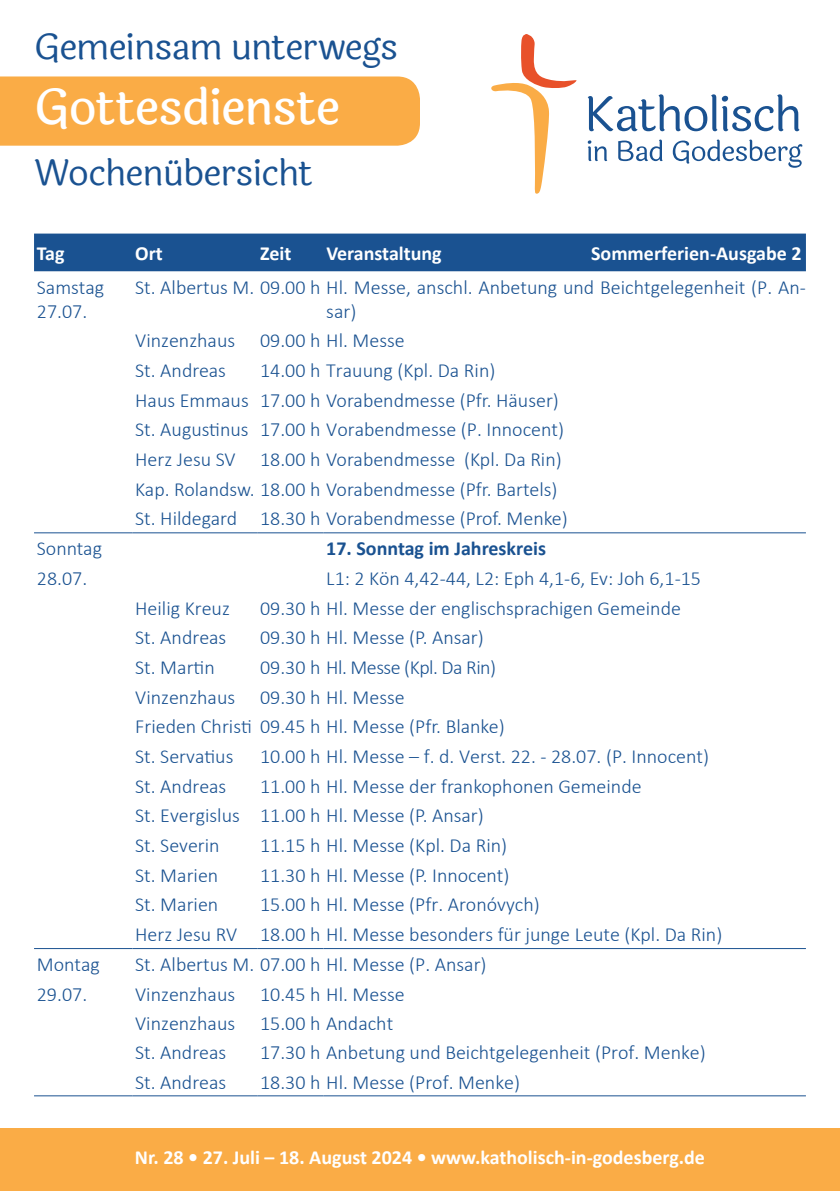
<style>
.page{position:relative;width:840px;height:1191px;background:#fff}
.page>*{position:absolute;margin:0;border:0;box-sizing:border-box;transform-origin:0 0}
.t1{font:500 48px "Laila";letter-spacing:-.015em;color:#fff}
.t2{font:36px "Laila";letter-spacing:-.025em;color:#1a5291}
.t3{font:300 20px/29.6px "Calibri";color:#1a5291}
.t4{font:700 20px "Calibri";color:#fff}
.t5{font:700 20px "Calibri";color:#1a5291}
</style>
<div class="page">
<div style="left:0;top:1128px;width:839px;height:63px;background:#faac46"></div>
<div style="left:0;top:76px;width:420px;height:70px;background:#faac46"></div>
<svg style="left:491px;top:34px;width:85px;height:160px"></svg>
<svg style="left:587px;top:94px;width:212px;height:37px"></svg>
<svg style="left:587px;top:140px;width:214px;height:28px"></svg>
<div style="left:34px;top:233px;width:771px;height:38px;background:#1a5291"></div>
<hr style="left:34px;top:948px;width:98px;height:1px;background:#1a5291">
<hr style="left:132px;top:948px;width:125px;height:1px;background:#1a5291">
<hr style="left:257px;top:948px;width:66px;height:1px;background:#1a5291">
<hr style="left:323px;top:948px;width:482px;height:1px;background:#1a5291">
<hr style="left:34px;top:1095px;width:98px;height:1px;background:#1a5291">
<hr style="left:132px;top:1095px;width:125px;height:1px;background:#1a5291">
<hr style="left:257px;top:1095px;width:66px;height:1px;background:#1a5291">
<hr style="left:323px;top:1095px;width:482px;height:1px;background:#1a5291">
<hr style="left:34px;top:532px;width:98px;height:1px;background:#1a5291">
<hr style="left:132px;top:532px;width:125px;height:1px;background:#1a5291">
<hr style="left:257px;top:532px;width:66px;height:1px;background:#1a5291">
<hr style="left:323px;top:532px;width:482px;height:1px;background:#1a5291">
<h2 class="t2" style="left:34px;top:22px;width:365px">Gemeinsam unterwegs</h2>
<h1 class="t1" style="left:34px;top:74px;width:307px">Gottesdienste</h1>
<h2 class="t2" style="left:34px;top:148px;width:280px">Wochenübersicht</h2>
<p class="t4" style="left:37px;top:239px;width:29px">Tag</p>
<p class="t4" style="left:135px;top:239px;width:29px">Ort</p>
<p class="t4" style="left:260px;top:239px;width:33px">Zeit</p>
<p class="t4" style="left:326px;top:239px;width:117px">Veranstaltung</p>
<p class="t4" style="left:590px;top:239px;width:212px">Sommerferien-Ausgabe 2</p>
<p class="t3" style="left:37px;top:275px;width:69px;line-height:24px">Samstag<br>27.07.</p>
<p class="t3" style="left:326px;top:275px;width:481px;line-height:24px;text-indent:-191px">St. Albertus M. 09.00 h Hl. Messe, anschl. Anbetung und Beichtgelegenheit (P. An&shy;sar)</p>
<p class="t3" style="left:135px;top:326px;width:271px">Vinzenzhaus 09.00 h Hl. Messe<br>St. Andreas</p>
<p class="t3" style="left:135px;top:355px;width:434px;text-indent:125px">14.00 h Trauung (Kpl. Da Rin)<br>Haus Emmaus 17.00 h Vorabendmesse (Pfr. Häuser)<br>St. Augustinus 17.00 h Vorabendmesse (P. Innocent)<br>Herz Jesu SV 18.00 h Vorabendmesse (Kpl. Da Rin)<br>Kap. Rolandsw. 18.00 h Vorabendmesse (Pfr. Bartels)<br>St. Hildegard 18.30 h Vorabendmesse (Prof. Menke)</p>
<p class="t3" style="left:37px;top:533px;width:67px">Sonntag</p>
<p class="t5" style="left:326px;top:534px;width:221px">17. Sonntag im Jahreskreis</p>
<p class="t3" style="left:37px;top:563px;width:52px">28.07.</p>
<p class="t3" style="left:326px;top:563px;width:376px">L1: 2 Kön 4,42-44, L2: Eph 4,1-6, Ev: Joh 6,1-15</p>
<p class="t3" style="left:135px;top:593px;width:96px">Heilig Kreuz</p>
<p class="t3" style="left:260px;top:593px;width:422px">09.30 h Hl. Messe der englischsprachigen Gemeinde</p>
<p class="t3" style="left:135px;top:622px;width:93px">St. Andreas</p>
<p class="t3" style="left:260px;top:622px;width:225px">09.30 h Hl. Messe (P. Ansar)</p>
<p class="t3" style="left:135px;top:652px;width:81px">St. Martin</p>
<p class="t3" style="left:135px;top:652px;width:371px;text-indent:125px">09.30 h Hl. Messe (Kpl. Da Rin)<br>Vinzenzhaus 09.30 h Hl. Messe<br>Frieden Christi 09.45 h Hl. Messe (Pfr. Blanke)<br>St. Servatius</p>
<p class="t3" style="left:260px;top:741px;width:450px">10.00 h Hl. Messe – f. d. Verst. 22. - 28.07. (P. Innocent)</p>
<p class="t3" style="left:135px;top:771px;width:507px;text-indent:125px">11.00 h Hl. Messe der frankophonen Gemeinde<br>St. Evergislus 11.00 h Hl. Messe (P. Ansar)<br>St. Severin</p>
<p class="t3" style="left:135px;top:771px;width:93px">St. Andreas</p>
<p class="t3" style="left:260px;top:830px;width:248px">11.15 h Hl. Messe (Kpl. Da Rin)</p>
<p class="t3" style="left:135px;top:860px;width:84px">St. Marien</p>
<p class="t3" style="left:260px;top:860px;width:251px">11.30 h Hl. Messe (P. Innocent)</p>
<p class="t3" style="left:135px;top:890px;width:84px">St. Marien</p>
<p class="t3" style="left:135px;top:890px;width:588px;text-indent:125px">15.00 h Hl. Messe (Pfr. Aronóvych)<br>Herz Jesu RV 18.00 h Hl. Messe besonders für junge Leute (Kpl. Da Rin)</p>
<p class="t3" style="left:37px;top:949px;width:65px">Montag</p>
<p class="t3" style="left:135px;top:949px;width:352px">St. Albertus M. 07.00 h Hl. Messe (P. Ansar)</p>
<p class="t3" style="left:37px;top:979px;width:52px">29.07.</p>
<p class="t3" style="left:135px;top:979px;width:271px">Vinzenzhaus 10.45 h Hl. Messe<br>Vinzenzhaus 15.00 h Andacht<br>St. Andreas</p>
<p class="t3" style="left:260px;top:1037px;width:447px">17.30 h Anbetung und Beichtgelegenheit (Prof. Menke)</p>
<p class="t3" style="left:135px;top:1067px;width:93px">St. Andreas</p>
<p class="t3" style="left:260px;top:1067px;width:261px">18.30 h Hl. Messe (Prof. Menke)</p>
<p class="t4" style="left:135px;top:1143px;width:571px">Nr. 28 • 27. Juli – 18. August 2024 • www.katholisch-in-godesberg.de</p>
</div>
